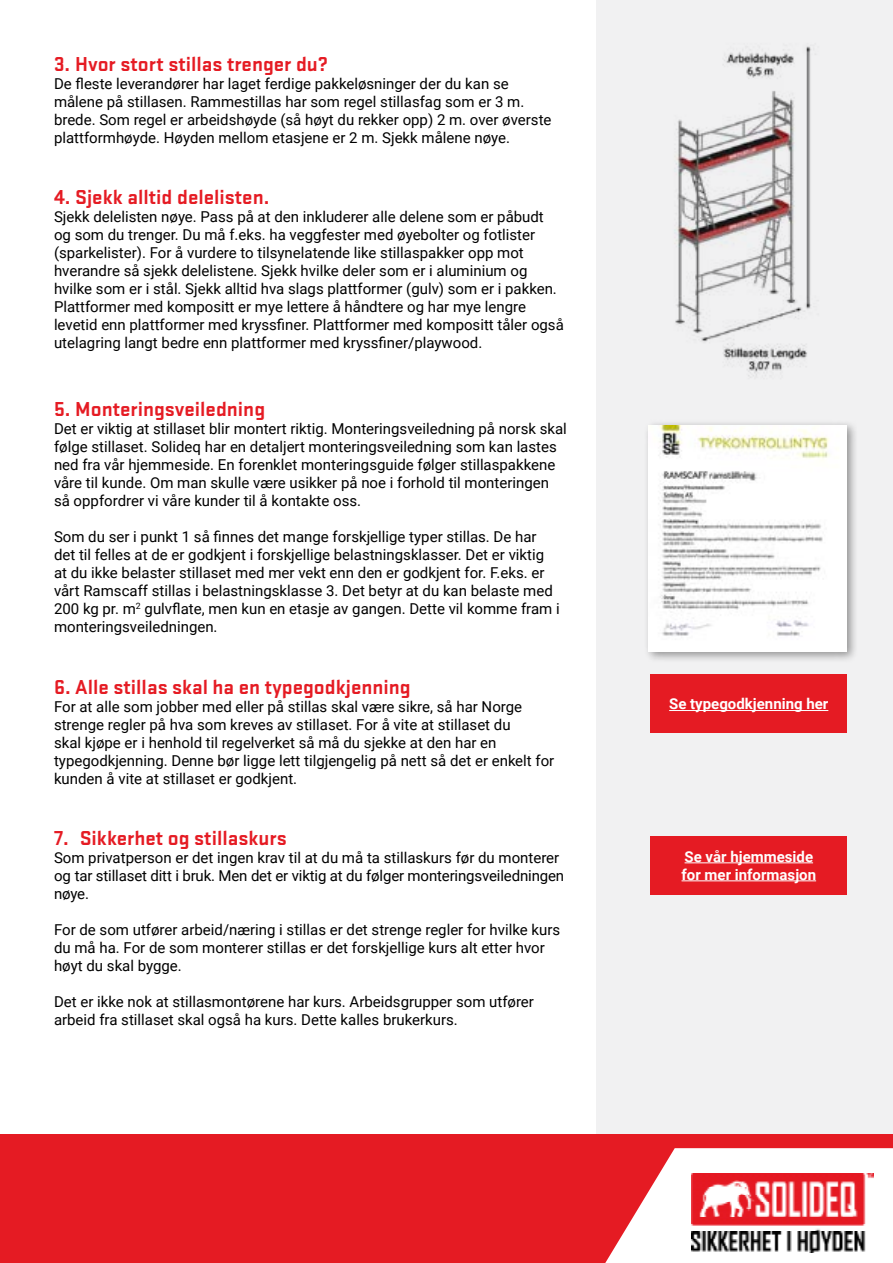
<style>
.page{position:relative;width:893px;height:1263px;background:#fff}
.page>*{position:absolute;margin:0;border:0;box-sizing:border-box;transform-origin:0 0}
.t1{font:700 21px "Stratum No 1";color:#e51b23}
.t2{font:15px/18px "Roboto";color:#000}
.t3{font:700 15px/18px "Roboto";color:#fff}
.t4{font:8.7px "Roboto";color:#000}
</style>
<div class="page">
<div style="left:596px;top:0;width:297px;height:1157px;background:#f1f1f2"></div>
<div style="left:0;top:1134px;width:893px;height:129px;background:#e51b23"></div>
<svg style="left:605px;top:1148px;width:288px;height:115px"></svg>
<img style="left:691px;top:1173px;width:182px;height:80px">
<img style="left:674px;top:46px;width:137px;height:332px">
<div style="left:643px;top:420px;width:214px;height:243px;background:#000;opacity:.4"></div>
<img style="left:648px;top:425px;width:198px;height:226px">
<div style="left:651px;top:674px;width:196px;height:59px;background:#e51b23"></div>
<div style="left:651px;top:836px;width:196px;height:59px;background:#e51b23"></div>
<hr style="left:669px;top:710px;width:159px;height:1px;background:#fff">
<hr style="left:685px;top:862px;width:128px;height:1px;background:#fff">
<hr style="left:681px;top:880px;width:135px;height:1px;background:#fff">
<h1 class="t1" style="left:54px;top:52px;width:276px">3. Hvor stort stillas trenger du?</h1>
<p class="t2" style="left:54px;top:74px;width:499px">De fleste leverandører har laget ferdige pakkeløsninger der du kan se målene på stillasen. Rammestillas har som regel stillasfag som er m3 . brede. Som regel er arbeidshøyde (så høyt du rekker opp m2) . over øverste plattformhøyde. Høyden mellom etasjene er m2 . Sjekk målene nøye.</p>
<h1 class="t1" style="left:54px;top:185px;width:217px">4. Sjekk alltid delelisten.</h1>
<p class="t2" style="left:54px;top:207px;width:511px">Sjekk delelisten nøye. Pass på at den inkluderer alle delene som er påbudt og som du trenger. Du må .f eks. ha veggfester med øyebolter og fotlister (sparkelister .) For å vurdere to tilsynelatende like stillaspakker opp mot hverandre så sjekk delelistene. Sjekk hvilke deler som er i aluminium og hvilke som er i stål. Sjekk alltid hva slags plattformer (gulv) som er i pakken.<br>Plattformer med kompositt er mye lettere å håndtere og har mye lengre levetid enn plattformer med kryssfiner. Plattformer med kompositt tåler også utelagring langt bedre enn plattformer med kryssfiner/playwood.</p>
<h1 class="t1" style="left:54px;top:397px;width:213px">5. Monteringsveiledning</h1>
<p class="t2" style="left:54px;top:419px;width:514px">Det er viktig at stillaset blir montert riktig. Monteringsveiledning på norsk skal følge stillaset. Solideq har en detaljert monteringsveiledning som kan lastes ned fra vår hjemmeside. En forenklet monteringsguide følger stillaspakkene våre til kunde. Om man skulle være usikker på noe i forhold til monteringen så oppfordrer vi våre kunder til å kontakte oss.</p>
<p class="t2" style="left:54px;top:527px;width:500px">Som du ser i punkt 1 så finnes det mange forskjellige typer stillas. De har det til felles at de er godkjent i forskjellige belastningsklasser. Det er viktig at du ikke belaster stillaset med mer vekt enn den er godkjent for .F. eks. er vårt Ramscaff stillas i belastningsklasse 3. Det betyr at du kan belaste med</p>
<p class="t4" style="left:136px;top:600px;width:6px">2</p>
<p class="t2" style="left:54px;top:599px;width:507px;text-indent:91px">gulvflate, men kun en etasje av gangen. Dette vil komme fram i monteringsveiledningen.</p>
<p class="t2" style="left:54px;top:599px;width:83px">200 kg pr m.</p>
<h1 class="t1" style="left:54px;top:675px;width:358px">6. Alle stillas skal ha en typegodkjenning</h1>
<p class="t2" style="left:54px;top:697px;width:502px">For at alle som jobber med eller på stillas skal være sikre, så har Norge strenge regler på hva som kreves av stillaset. For å vite at stillaset du<br>skal kjøpe er i henhold til regelverket så må du sjekke at den har en typegodkjenning. Denne bør ligge lett tilgjengelig på nett så det er enkelt for kunden å vite at stillaset er godkjent.</p>
<h1 class="t1" style="left:80px;top:826px;width:208px">Sikkerhet og stillaskurs</h1>
<h1 class="t1" style="left:54px;top:826px;width:16px">7.</h1>
<p class="t2" style="left:54px;top:848px;width:512px">Som privatperson er det ingen krav til at du må ta stillaskurs før du monterer og tar stillaset ditt i bruk. Men det er viktig at du følger monteringsveiledningen nøye.</p>
<p class="t2" style="left:54px;top:920px;width:508px">For de som utfører arbeid/næring i stillas er det strenge regler for hvilke kurs du må ha. For de som monterer stillas er det forskjellige kurs alt etter hvor høyt du skal bygge.</p>
<p class="t2" style="left:54px;top:992px;width:481px">Det er ikke nok at stillasmontørene har kurs. Arbeidsgrupper som utfører arbeid fra stillaset skal også ha kurs. Dette kalles brukerkurs.</p>
<p class="t3" style="left:669px;top:694px;width:161px">Se typegodkjenning her</p>
<p class="t3" style="left:681px;top:847px;width:136px">Se vår hjemmeside for mer informasjon</p>
</div>
